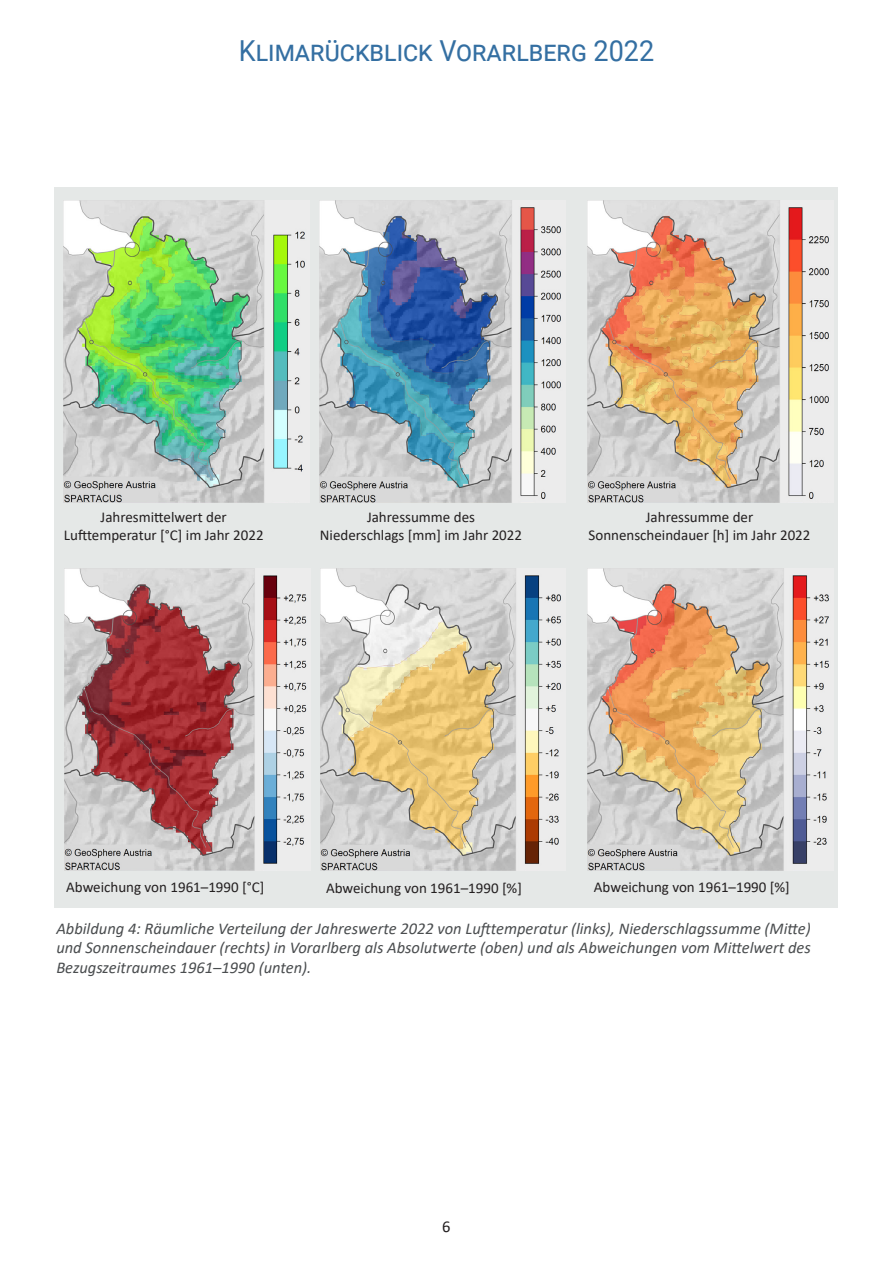
<style>
.page{position:relative;width:893px;height:1263px;background:#fff}
.page>*{position:absolute;margin:0;border:0;box-sizing:border-box;transform-origin:0 0}
.t1{font:28.95px "Roboto";color:#346fa2;scale:.93 1}
.t2{font:italic 16.5px/19.8px "Calibri";color:#4a4d4f;text-align:justify}
.t3{font:16.5px "Calibri";color:#231f20}
.t4{font:15px/18px "Calibri";color:#231f20;text-align:center}
</style>
<div class="page">
<div style="left:54px;top:188px;width:784px;height:720px;background:#e5e8e7"></div>
<img style="left:64px;top:200px;width:241px;height:302px">
<img style="left:319px;top:200px;width:242px;height:302px">
<img style="left:587px;top:200px;width:242px;height:302px">
<img style="left:65px;top:568px;width:242px;height:302px">
<img style="left:320px;top:569px;width:242px;height:301px">
<img style="left:588px;top:569px;width:241px;height:301px">
<h1 class="t1" style="left:239px;top:30px;width:448px">Klimarückblick Vorarlberg 2022</h1>
<p class="t4" style="left:64px;top:508px;width:201px">Jahresmittelwert der<br>Lufttemperatur [°C] im Jahr 2022</p>
<p class="t4" style="left:320px;top:508px;width:204px">Jahressumme des<br>Niederschlags [mm] im Jahr 2022</p>
<p class="t4" style="left:588px;top:507px;width:223px">Jahressumme der<br>Sonnenscheindauer [h] im Jahr 2022</p>
<p class="t4" style="left:66px;top:878px;width:200px">Abweichung von 1961–1990 [°C]</p>
<p class="t4" style="left:326px;top:878px;width:197px">Abweichung von 1961–1990 [%]</p>
<p class="t4" style="left:594px;top:878px;width:197px">Abweichung von 1961–1990 [%]</p>
<p class="t2" style="left:56px;top:917px;width:756px">Abbildung 4: Räumliche Verteilung der Jahreswerte 2022 von Lufttemperatur (links), Niederschlagssumme (Mitte) und Sonnenscheindauer (rechts) in Vorarlberg als Absolutwerte (oben) und als Abweichungen vom Mittelwert des Bezugszeitraumes 1961–1990 (unten).</p>
<p class="t3" style="left:442px;top:1215px;width:10px">6</p>
</div>
